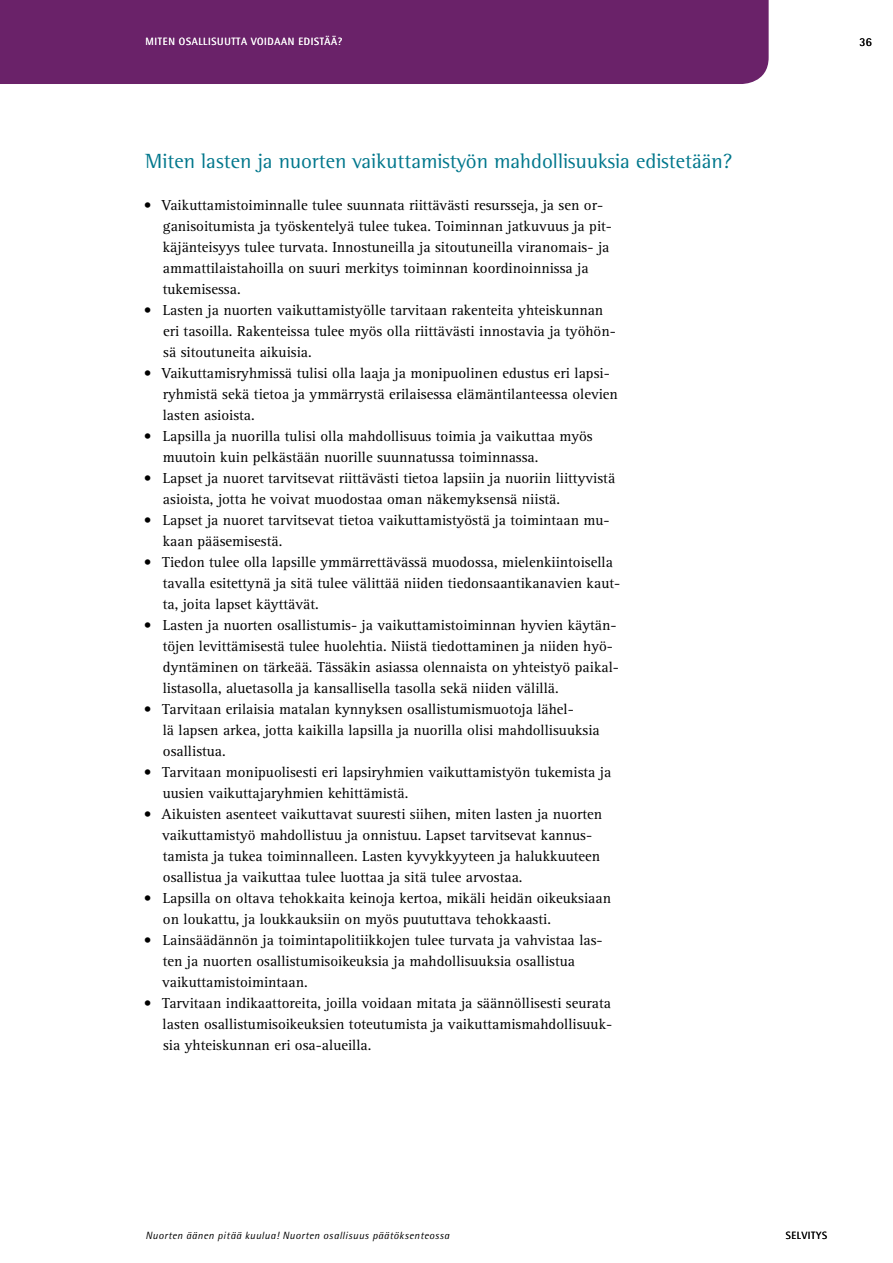
<style>
.page{position:relative;width:893px;height:1263px;background:#fff}
.page>*{position:absolute;margin:0;border:0;box-sizing:border-box;transform-origin:0 0}
.t1{font:21px "Rotis Semi Serif Std";color:#00778c}
.t2{font:15px/21px "Rotis Serif Std";color:#000}
.t3{font:12px "Rotis Semi Sans Std";color:#000}
.t4{font:italic 10.5px "Rotis Semi Sans Std";letter-spacing:.04em;color:#000}
.t5{font:10.5px "Rotis Semi Sans Std";letter-spacing:.06em;color:#fff}
.t6{font:10.5px "Rotis Semi Sans Std";letter-spacing:.06em;color:#000}
</style>
<div class="page">
<div style="left:0;top:0;width:769px;height:84px;background:#6a2269"></div>
<p class="t5" style="left:146px;top:35px;width:7px">MITE</p>
<p class="t5" style="left:168px;top:35px;width:36px">N OSALLIS</p>
<p class="t5" style="left:217px;top:35px;width:126px">UUTTA VOI DAAN EDISTÄÄ?</p>
<p class="t3" style="left:859px;top:35px;width:14px">36</p>
<p class="t5" style="left:198px;top:35px;width:6px">L</p>
<p class="t5" style="left:231px;top:35px;width:6px">T</p>
<h1 class="t1" style="left:145px;top:148px;width:589px">Miten lasten ja nuorten vaikuttamistyön mahdollisuuksia edistetään?</h1>
<p class="t2" style="left:163px;top:195px;width:451px;text-indent:-19px">• Vaikuttamistoiminnalle tulee suunnata riittävästi resursseja, ja sen or&shy;ganisoitumista ja työskentelyä tulee tukea. Toiminnan jatkuvuus ja pit&shy;käjänteisyys tulee turvata. Innostuneilla ja sitoutuneilla viranomais- ja ammattilaistahoilla on suuri merkitys toiminnan koordinoinnissa ja tukemisessa.</p>
<p class="t2" style="left:163px;top:300px;width:454px;text-indent:-19px">• Lasten ja nuorten vaikuttamistyölle tarvitaan rakenteita yhteiskunnan eri tasoilla. Rakenteissa tulee myös olla riittävästi innostavia ja työhön&shy;sä sitoutuneita aikuisia.</p>
<p class="t2" style="left:163px;top:363px;width:457px;text-indent:-19px">• Vaikuttamisryhmissä tulisi olla laaja ja monipuolinen edustus eri lapsi&shy;ryhmistä sekä tietoa ja ymmärrystä erilaisessa elämäntilanteessa olevien lasten asioista.</p>
<p class="t2" style="left:163px;top:426px;width:432px;text-indent:-19px">• Lapsilla ja nuorilla tulisi olla mahdollisuus toimia ja vaikuttaa myös muutoin kuin pelkästään nuorille suunnatussa toiminnassa.</p>
<p class="t2" style="left:163px;top:468px;width:454px;text-indent:-19px">• Lapset ja nuoret tarvitsevat riittävästi tietoa lapsiin ja nuoriin liittyvistä asioista, jotta he voivat muodostaa oman näkemyksensä niistä.</p>
<p class="t2" style="left:163px;top:510px;width:448px;text-indent:-19px">• Lapset ja nuoret tarvitsevat tietoa vaikuttamistyöstä ja toimintaan mu&shy;kaan pääsemisestä.</p>
<p class="t2" style="left:163px;top:552px;width:459px;text-indent:-19px">• Tiedon tulee olla lapsille ymmärrettävässä muodossa, mielenkiintoisella tavalla esitettynä ja sitä tulee välittää niiden tiedonsaantikanavien kaut&shy;ta, joita lapset käyttävät.</p>
<p class="t2" style="left:163px;top:615px;width:458px;text-indent:-19px">• Lasten ja nuorten osallistumis- ja vaikuttamistoiminnan hyvien käytän&shy;töjen levittämisestä tulee huolehtia. Niistä tiedottaminen ja niiden hyö&shy;dyntäminen on tärkeää. Tässäkin asiassa olennaista on yhteistyö paikal&shy;listasolla, aluetasolla ja kansallisella tasolla sekä niiden välillä.</p>
<p class="t2" style="left:163px;top:699px;width:439px;text-indent:-19px">• Tarvitaan erilaisia matalan kynnyksen osallistumismuotoja lähel-<br>lä lapsen arkea, jotta kaikilla lapsilla ja nuorilla olisi mahdollisuuksia osallistua.</p>
<p class="t2" style="left:163px;top:762px;width:450px;text-indent:-19px">• Tarvitaan monipuolisesti eri lapsiryhmien vaikuttamistyön tukemista ja uusien vaikuttajaryhmien kehittämistä.</p>
<p class="t2" style="left:162px;top:804px;width:442px;text-indent:-18px">• Aikuisten asenteet vaikuttavat suuresti siihen, miten lasten ja nuorten vaikuttamistyö mahdollistuu ja onnistuu. Lapset tarvitsevat kannus&shy;tamista ja tukea toiminnalleen. Lasten kyvykkyyteen ja halukkuuteen osallistua ja vaikuttaa tulee luottaa ja sitä tulee arvostaa.</p>
<p class="t2" style="left:163px;top:888px;width:450px;text-indent:-19px">• Lapsilla on oltava tehokkaita keinoja kertoa, mikäli heidän oikeuksiaan on loukattu, ja loukkauksiin on myös puututtava tehokkaasti.</p>
<p class="t2" style="left:162px;top:930px;width:442px;text-indent:-18px">• Lainsäädännön ja toimintapolitiikkojen tulee turvata ja vahvistaa las&shy;ten ja nuorten osallistumisoikeuksia ja mahdollisuuksia osallistua vaikuttamistoimintaan.</p>
<p class="t2" style="left:163px;top:993px;width:451px;text-align:justify;text-indent:-19px">• Tarvitaan indikaattoreita, joilla voidaan mitata ja säännöllisesti seurata lasten osallistumisoikeuksien toteutumista ja vaikuttamismahdollisuuk&shy;sia yhteiskunnan eri osa-alueilla.</p>
<p class="t4" style="left:146px;top:1229px;width:305px">Nuorten äänen pitää kuulua! Nuorten osallisuus päätöksenteossa</p>
<p class="t6" style="left:786px;top:1229px;width:43px">SELVITYS</p>
</div>
